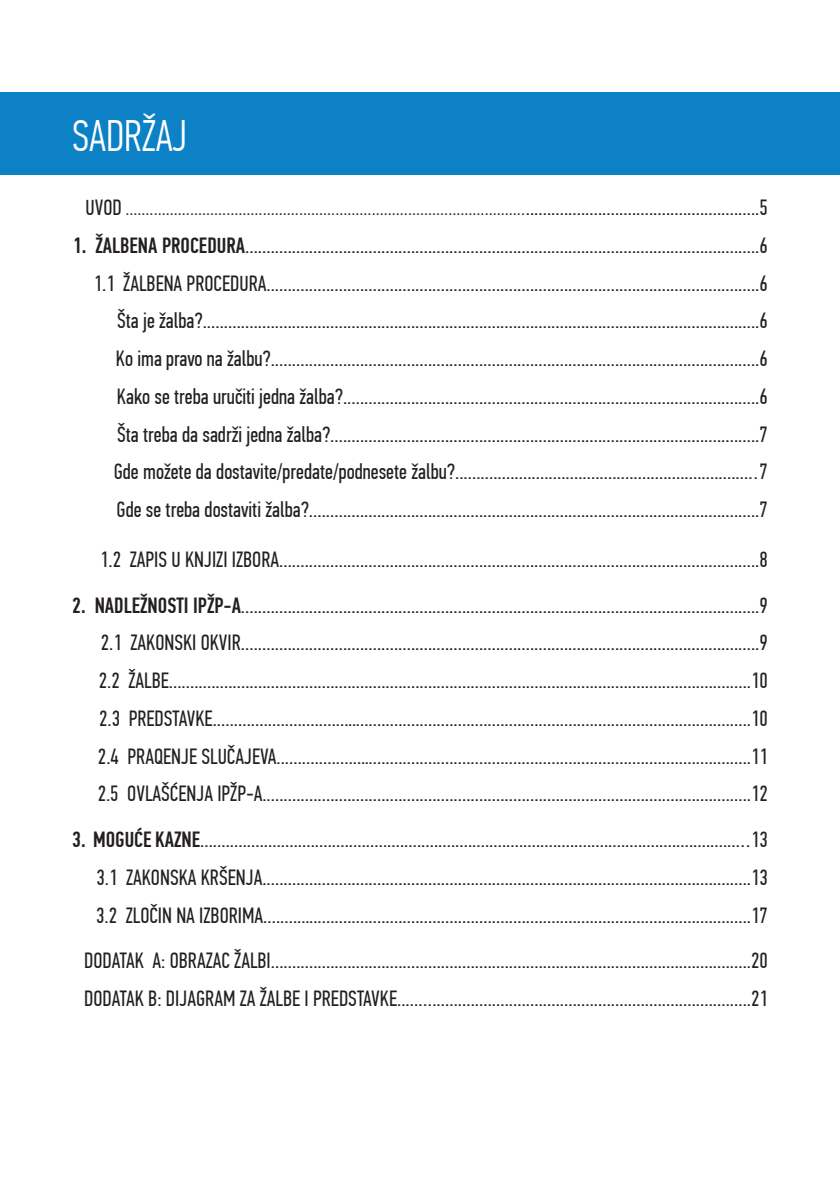
<style>
.page{position:relative;width:840px;height:1191px;background:#fff}
.page>*{position:absolute;margin:0;border:0;box-sizing:border-box;transform-origin:0 0}
.t1{font:300 44px "PF Din Text Comp Pro";color:#fff}
.t2{font:22px/37.8px "PF Din Text Comp Pro";color:#231f20;text-align:justify}
.t3{font:16px "Calibri";color:#231f20}
.s1{font-family:"PF Din Text Comp Pro";font-size:22px}
.s2{font-weight:500}
</style>
<div class="page">
<div style="left:0;top:92px;width:839px;height:82px;background:#0c81c5"></div>
<h1 class="t1" style="left:72px;top:111px;width:117px">SADRŽAJ</h1>
<p class="t3" style="left:86px;top:200px;width:683px"><span class="s1">UVOD</span> ...................................................................................................<span class="s1">.......................................................5</span></p>
<p class="t2" style="left:73px;top:227px;width:696px;text-align:right"><span class="s2">1. ŽALBENA PROCEDURA</span>.........................................................................................................................6<br>1.1 ŽALBENA PROCEDURA....................................................................................................................6<br>Šta je žalba?...................................................................................................................................6<br>Ko ima pravo na žalbu?...................................................................................................................6<br>Kako se treba uručiti jedna žalba?..................................................................................................6<br>Šta treba da sadrži jedna žalba?.....................................................................................................7<br>Gde možete da dostavite/predate/podnesete žalbu?.......................................................................7<br>Gde se treba dostaviti žalba?..........................................................................................................7</p>
<p class="t2" style="left:100px;top:541px;width:668px">1.2 ZAPIS U KNJIZI IZBORA.................................................................................................................8</p>
<p class="t2" style="left:98px;top:586px;width:671px;text-indent:-26px"><span class="s2">2. NADLEŽNOSTI IPŽP-A</span>..........................................................................................................................9<br>2.1 ZAKONSKI OKVIR..........................................................................................................................9<br>2.2 ŽALBE.........................................................................................................................................10<br>2.3 PREDSTAVKE...............................................................................................................................10<br>2.4 PRAQENJE SLUČAJEVA................................................................................................................11<br>2.5 OVLAŠĆENJA IPŽP-A...................................................................................................................12</p>
<p class="t2" style="left:96px;top:821px;width:672px;text-indent:-24px"><span class="s2">3. MOGUĆE KAZNE</span>.................................................................................................................................13<br>3.1 ZAKONSKA KRŠENJA...................................................................................................................13<br>3.2 ZLOČIN NA IZBORIMA...................................................................................................................17</p>
<p class="t2" style="left:84px;top:942px;width:685px">DODATAK A: OBRAZAC ŽALBI.................................................................................................................20<br>DODATAK B: DIJAGRAM ZA ŽALBE I PREDSTAVKE...................................................................................21</p>
</div>
